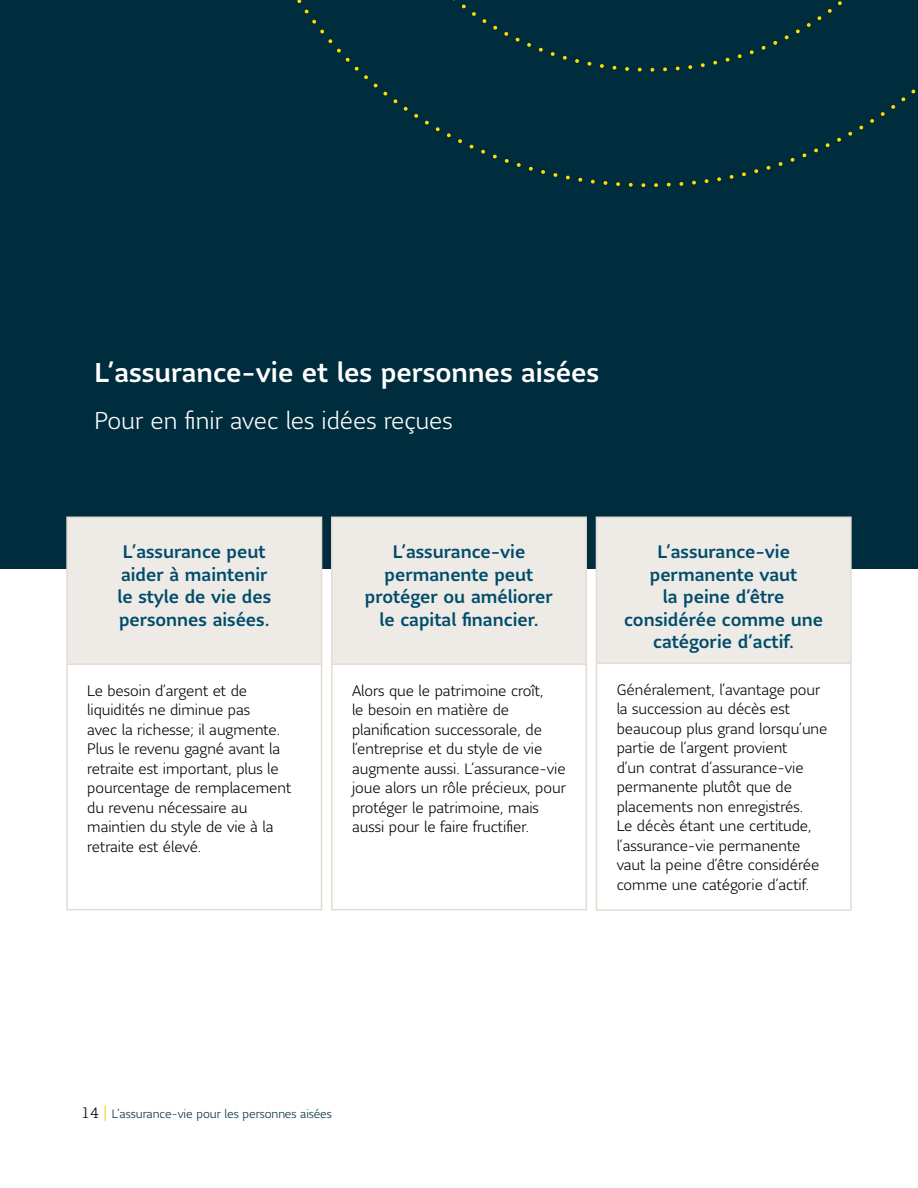
<style>
.page{position:relative;width:918px;height:1188px;background:#fff}
.page>*{position:absolute;margin:0;border:0;box-sizing:border-box;transform-origin:0 0}
.t1{font:500 27px "Sun Life Sans";color:#fff}
.t2{font:300 24px "Sun Life Sans";color:#fff}
.t3{font:500 18px/22.5px "Sun Life Sans";color:#004c6c;text-align:center}
.t4{font:300 15px/19.5px "Sun Life Sans";color:#000}
.t5{font:300 12px "Sun Life Sans";color:#002d3d}
.s1{font-family:"Sun Life Serif";font-size:15px;color:#000}
.s2{font-family:"Sun Life Serif";font-size:15px;color:#febe10}
</style>
<div class="page">
<div style="left:0;top:0;width:918px;height:568px;background:#002d3d"></div>
<svg style="left:297px;top:0;width:619px;height:187px"></svg>
<div style="left:67px;top:517px;width:255px;height:147px;background:#eeebe6"></div>
<hr style="left:66px;top:517px;width:256px;height:1px;background:#e1dcd2">
<hr style="left:66px;top:518px;width:2px;height:145px;background:#e1dcd2">
<hr style="left:321px;top:518px;width:1px;height:145px;background:#e1dcd2">
<hr style="left:66px;top:663px;width:256px;height:2px;background:#e1dcd2">
<hr style="left:66px;top:665px;width:2px;height:244px;background:#e1dcd2">
<hr style="left:321px;top:665px;width:1px;height:244px;background:#e1dcd2">
<hr style="left:66px;top:909px;width:256px;height:1px;background:#e1dcd2">
<div style="left:332px;top:517px;width:254px;height:147px;background:#eeebe6"></div>
<hr style="left:331px;top:517px;width:256px;height:1px;background:#e1dcd2">
<hr style="left:331px;top:518px;width:2px;height:145px;background:#e1dcd2">
<hr style="left:585px;top:518px;width:2px;height:145px;background:#e1dcd2">
<hr style="left:331px;top:663px;width:256px;height:2px;background:#e1dcd2">
<hr style="left:331px;top:665px;width:2px;height:244px;background:#e1dcd2">
<hr style="left:585px;top:665px;width:2px;height:244px;background:#e1dcd2">
<hr style="left:331px;top:909px;width:256px;height:1px;background:#e1dcd2">
<div style="left:596px;top:517px;width:255px;height:146px;background:#eeebe6"></div>
<hr style="left:596px;top:517px;width:256px;height:1px;background:#e1dcd2">
<hr style="left:596px;top:518px;width:1px;height:144px;background:#e1dcd2">
<hr style="left:850px;top:518px;width:2px;height:144px;background:#e1dcd2">
<hr style="left:596px;top:662px;width:256px;height:2px;background:#e1dcd2">
<hr style="left:596px;top:664px;width:1px;height:245px;background:#e1dcd2">
<hr style="left:850px;top:664px;width:2px;height:245px;background:#e1dcd2">
<hr style="left:596px;top:909px;width:256px;height:2px;background:#e1dcd2">
<h1 class="t1" style="left:94px;top:354px;width:506px">L’assurance-vie et les personnes aisées</h1>
<h2 class="t2" style="left:94px;top:405px;width:360px">Pour en finir avec les idées reçues</h2>
<p class="t3" style="left:117px;top:540px;width:155px">L’assurance peut aider à maintenir le style de vie des personnes aisées.</p>
<p class="t4" style="left:87px;top:681px;width:205px">Le besoin d’argent et de liquidités ne diminue pas<br>avec la richesse; il augmente.<br>Plus le revenu gagné avant la retraite est important, plus le pourcentage de remplacement du revenu nécessaire au maintien du style de vie à la retraite est élevé.</p>
<p class="t3" style="left:365px;top:540px;width:190px">L’assurance-vie permanente peut protéger ou améliorer le capital financier.</p>
<p class="t4" style="left:352px;top:681px;width:215px">Alors que le patrimoine croît,<br>le besoin en matière de planification successorale, de l’entreprise et du style de vie augmente aussi. L’assurance-vie joue alors un rôle précieux, pour protéger le patrimoine, mais aussi pour le faire fructifier.</p>
<p class="t3" style="left:624px;top:540px;width:200px">L’assurance-vie permanente vaut<br>la peine d’être considérée comme une catégorie d’actif.</p>
<p class="t4" style="left:617px;top:679px;width:212px">Généralement, l’avantage pour la succession au décès est beaucoup plus grand lorsqu’une partie de l’argent provient<br>d’un contrat d’assurance-vie permanente plutôt que de placements non enregistrés.<br>Le décès étant une certitude, l’assurance-vie permanente vaut la peine d’être considérée comme une catégorie d’actif.</p>
<p class="t5" style="left:81px;top:1106px;width:252px"><span class="s1">14</span> <span class="s2">|</span> L’assurance-vie pour les personnes aisées</p>
</div>
